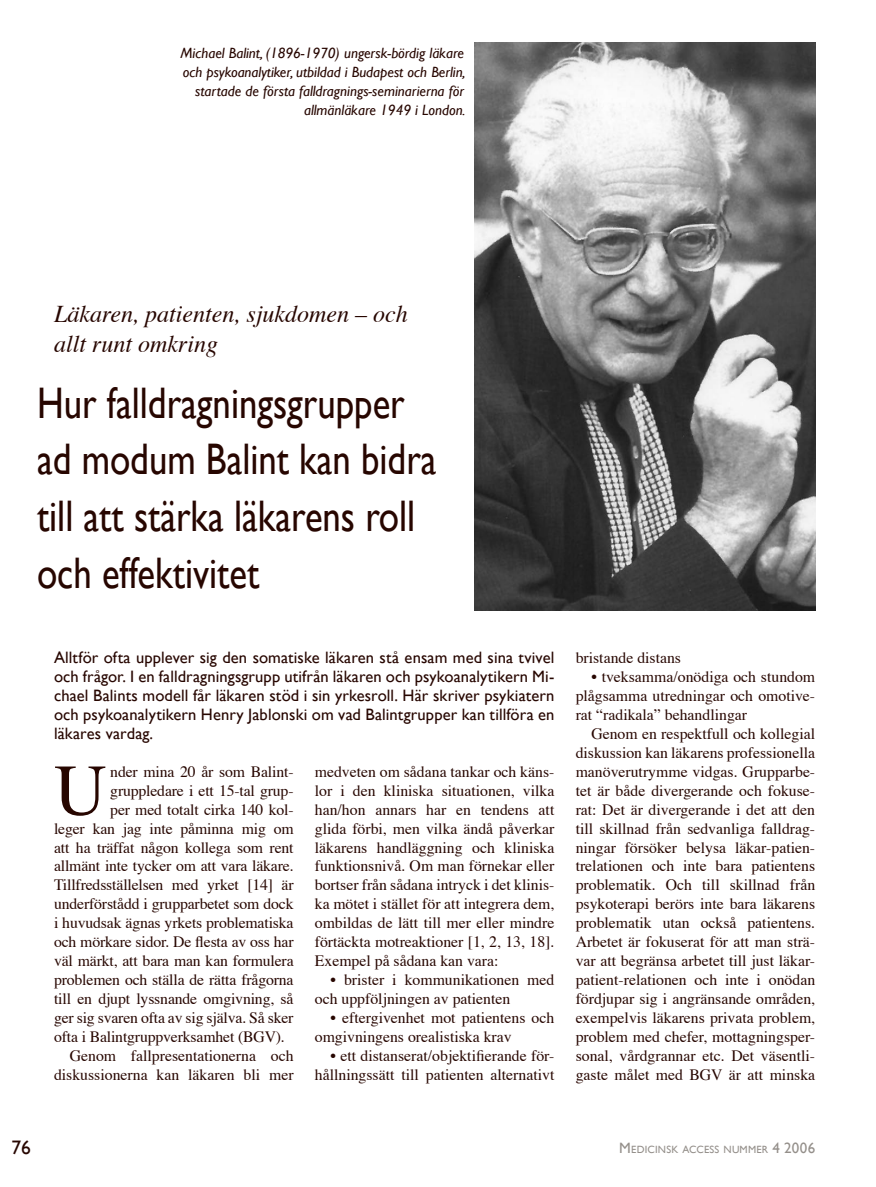
<style>
.page{position:relative;width:876px;height:1187px;background:#fff}
.page>*{position:absolute;margin:0;border:0;box-sizing:border-box;transform-origin:0 0}
.t1{font:72.9px "Times";color:#270600}
.t2{font:44.1px/56.7px "Gill Sans";color:#270600;scale:.83 1}
.t3{font:italic 24px/30px "Times";color:#270600}
.t4{font:19.5px "Gill Sans";color:#270600}
.t5{font:16.5px/18.9px "Gill Sans";letter-spacing:.005em;color:#270600;text-align:justify}
.t6{font:15.75px/18.9px "Times";letter-spacing:-.01em;color:#270600;text-align:justify}
.t7{font:italic 14.85px/18.9px "Gill Sans";color:#270600;text-align:right}
.t8{font:10.5px "Gill Sans";letter-spacing:.02em;color:#948f8a}
.s1{font-size:15px}
</style>
<div class="page">
<img style="left:475px;top:43px;width:340px;height:567px">
<p class="t7" style="left:181px;top:44px;width:286px">Michael Balint, (1896-1970) ungersk-bördig läkare och psykoanalytiker, utbildad i Budapest och Berlin, startade de första falldragnings-seminarierna för allmänläkare 1949 i London.</p>
<h3 class="t3" style="left:54px;top:297px;width:355px">Läkaren, patienten, sjukdomen – och allt runt omkring</h3>
<h2 class="t2" style="left:37px;top:374px;width:483px">Hur falldragningsgrupper ad modum Balint kan bidra till att stärka läkarens roll och effektivitet</h2>
<p class="t5" style="left:54px;top:648px;width:502px">Alltför ofta upplever sig den somatiske läkaren stå ensam med sina tvivel och frågor. I en falldragningsgrupp utifrån läkaren och psykoanalytikern Mi&shy;chael Balints modell får läkaren stöd i sin yrkesroll. Här skriver psykiatern och psykoanalytikern Henry Jablonski om vad Balintgrupper kan tillföra en läkares vardag.</p>
<h1 class="t1" style="left:54px;top:722px;width:54px">U</h1>
<p class="t6" style="left:110px;top:760px;width:185px">nder mina 20 år som Balint-</p>
<p class="t6" style="left:110px;top:779px;width:185px">gruppledare i ett 15-tal grup-</p>
<p class="t6" style="left:110px;top:798px;width:185px">per med totalt cirka 140 kol-</p>
<p class="t6" style="left:54px;top:817px;width:241px">leger kan jag inte påminna mig om</p>
<p class="t6" style="left:54px;top:836px;width:241px">att ha träffat någon kollega som rent</p>
<p class="t6" style="left:54px;top:855px;width:241px">allmänt inte tycker om att vara läkare.</p>
<p class="t6" style="left:54px;top:874px;width:241px">Tillfredsställelsen med yrket [14] är</p>
<p class="t6" style="left:54px;top:893px;width:241px">underförstådd i grupparbetet som dock</p>
<p class="t6" style="left:54px;top:912px;width:241px">i huvudsak ägnas yrkets problematiska</p>
<p class="t6" style="left:54px;top:930px;width:241px">och mörkare sidor. De flesta av oss har</p>
<p class="t6" style="left:54px;top:949px;width:241px">väl märkt, att bara man kan formulera</p>
<p class="t6" style="left:54px;top:968px;width:241px">problemen och ställa de rätta frågorna</p>
<p class="t6" style="left:54px;top:987px;width:241px">till en djupt lyssnande omgivning, så</p>
<p class="t6" style="left:54px;top:1006px;width:241px">ger sig svaren ofta av sig själva. Så sker</p>
<p class="t6" style="left:54px;top:1025px;width:232px">ofta i Balintgruppverksamhet (BGV).</p>
<p class="t6" style="left:70px;top:1044px;width:225px">Genom fallpresentationerna och</p>
<p class="t6" style="left:54px;top:1063px;width:241px">diskussionerna kan läkaren bli mer</p>
<p class="t6" style="left:315px;top:760px;width:241px">medveten om sådana tankar och käns&shy;lor i den kliniska situationen, vilka han/hon annars har en tendens att glida förbi, men vilka ändå påverkar läkarens handläggning och kliniska funktionsnivå. Om man förnekar eller bortser från sådana intryck i det klinis&shy;ka mötet i stället för att integrera dem, ombildas de lätt till mer eller mindre förtäckta motreaktioner [1, 2, 13, 18].<br>Exempel på sådana kan vara:</p>
<p class="t6" style="left:315px;top:968px;width:241px;text-indent:16px">• brister i kommunikationen med och uppföljningen av patienten</p>
<p class="t6" style="left:315px;top:1006px;width:241px;text-indent:16px">• eftergivenhet mot patientens och omgivningens orealistiska krav</p>
<p class="t6" style="left:315px;top:1044px;width:241px;text-align:right">• ett distanserat/objektifierande för&shy;hållningssätt till patienten alternativt</p>
<p class="t6" style="left:576px;top:647px;width:107px">bristande distans</p>
<p class="t6" style="left:576px;top:666px;width:241px;text-indent:16px">• tveksamma/onödiga och stundom plågsamma utredningar och omotive&shy;rat “radikala” behandlingar</p>
<p class="t6" style="left:576px;top:723px;width:241px;text-indent:16px">Genom en respektfull och kollegial diskussion kan läkarens professionella manöverutrymme vidgas. Grupparbe&shy;tet är både divergerande och fokuse&shy;rat: Det är divergerande i det att den till skillnad från sedvanliga falldrag&shy;ningar försöker belysa läkar-patien&shy;trelationen och inte bara patientens problematik. Och till skillnad från psykoterapi berörs inte bara läkarens problematik utan också patientens.<br>Arbetet är fokuserat för att man strä&shy;var att begränsa arbetet till just läkar&shy;patient-relationen och inte i onödan fördjupar sig i angränsande områden, exempelvis läkarens privata problem, problem med chefer, mottagningsper&shy;sonal, vårdgrannar etc. Det väsentli&shy;gaste målet med BGV är att minska</p>
<p class="t4" style="left:12px;top:1135px;width:21px">76</p>
<p class="t8" style="left:619px;top:1143px;width:197px"><span class="s1">M</span>EDICINSK ACCESS NUMMER <span class="s1">4 2006</span></p>
</div>
